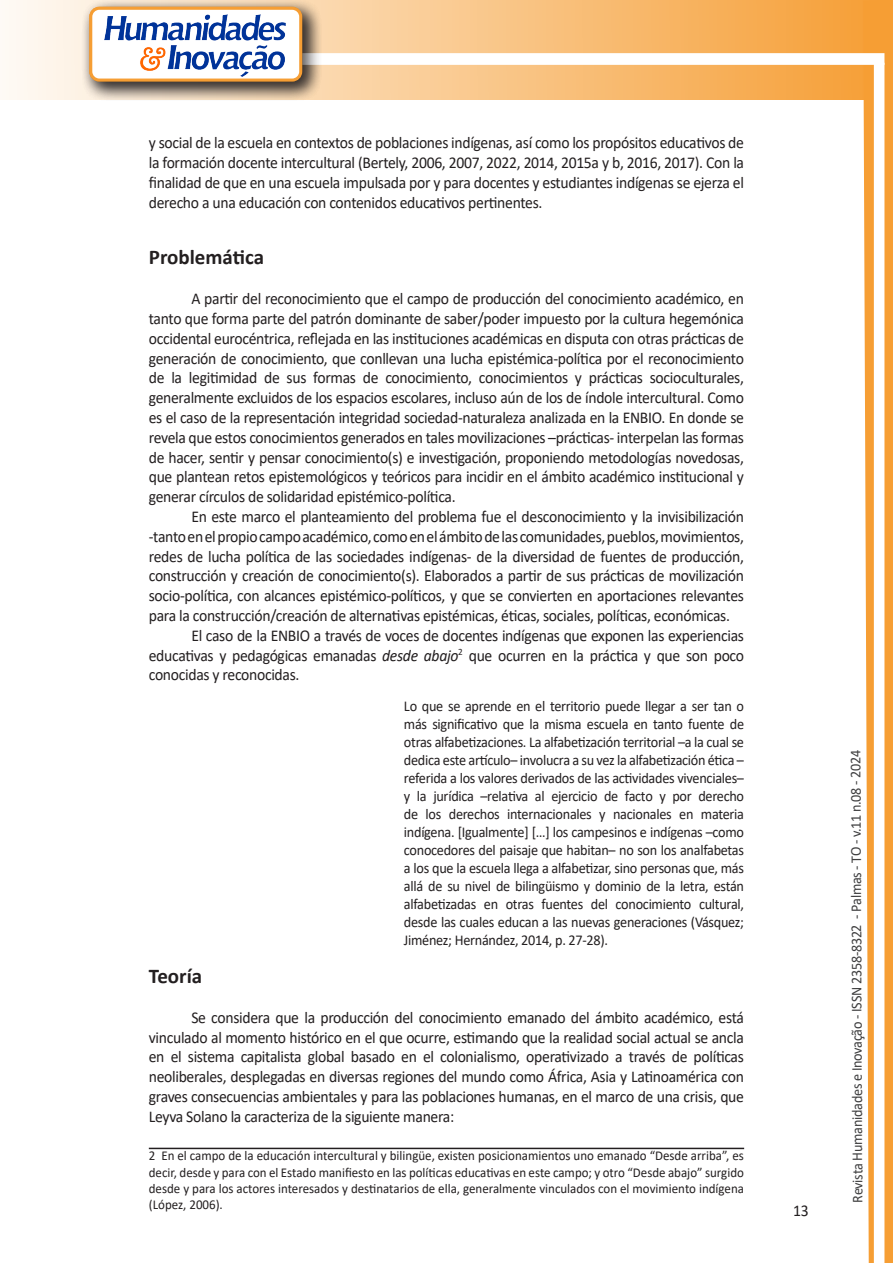
<style>
.page{position:relative;width:893px;height:1263px;background:#fff}
.page>*{position:absolute;margin:0;border:0;box-sizing:border-box;transform-origin:0 0}
.Titulo_2{font:700 21px "Calibri";color:#231f20}
.texto{font:16.5px/19.8px "Calibri";letter-spacing:-.02em;color:#231f20;text-align:justify;scale:.95 1}
.citacao{font:15px/18px "Calibri";letter-spacing:-.02em;color:#231f20;text-align:justify;scale:.95 1}
.t1{font:15px "Calibri";letter-spacing:-.025em;color:#3e3e3f;scale:.95 1}
.Rodapé{font:13.5px/16.2px "Calibri";color:#231f20;text-align:justify;scale:.96 1}
.s1{font-style:italic}
</style>
<div class="page">
<svg style="left:5px;top:0;width:858px;height:100px;background:#f9c484"></svg>
<div style="left:302px;top:53px;width:582px;height:12px;background:#fff;border:2px solid #fff"></div>
<svg style="left:863px;top:0;width:30px;height:1263px"></svg>
<div style="left:81px;top:0;width:241px;height:102px;background:#231f20;opacity:.75"></div>
<div style="left:91px;top:8px;width:210px;height:72px;background:#fff;border-radius:9px"></div>
<img style="left:104px;top:14px;width:181px;height:62px">
<div style="left:89px;top:7px;width:213px;height:75px;border:3px solid #f69e34;border-radius:9px"></div>
<hr style="left:149px;top:1148px;width:595px;height:1px;background:#231f20">
<p class="texto" style="left:149px;top:133px;width:628px">y social de la escuela en contextos de poblaciones indígenas, así como los propósitos educativos de la formación docente intercultural (Bertely, 2006, 2007, 2022, 2014, 2015a y b, 2016, 2017). Con la finalidad de que en una escuela impulsada por y para docentes y estudiantes indígenas se ejerza el derecho a una educación con contenidos educativos pertinentes.</p>
<p class="Titulo_2" style="left:149px;top:243px;width:117px">Problemática</p>
<p class="texto" style="left:149px;top:288px;width:628px;text-indent:43px">A partir del reconocimiento que el campo de producción del conocimiento académico, en tanto que forma parte del patrón dominante de saber/poder impuesto por la cultura hegemónica occidental eurocéntrica, reflejada en las instituciones académicas en disputa con otras prácticas de generación de conocimiento, que conllevan una lucha epistémica-política por el reconocimiento de la legitimidad de sus formas de conocimiento, conocimientos y prácticas socioculturales, generalmente excluidos de los espacios escolares, incluso aún de los de índole intercultural. Como es el caso de la representación integridad sociedad-naturaleza analizada en la ENBIO. En donde se revela que estos conocimientos generados en tales movilizaciones –prácticas- interpelan las formas de hacer, sentir y pensar conocimiento(s) e investigación, proponiendo metodologías novedosas, que plantean retos epistemológicos y teóricos para incidir en el ámbito académico institucional y generar círculos de solidaridad epistémico-política.</p>
<p class="texto" style="left:149px;top:506px;width:628px;text-indent:43px">En este marco el planteamiento del problema fue el desconocimiento y la invisibilización -tanto en el propio campo académico, como en el ámbito de las comunidades, pueblos, movimientos, redes de lucha política de las sociedades indígenas- de la diversidad de fuentes de producción, construcción y creación de conocimiento(s). Elaborados a partir de sus prácticas de movilización socio-política, con alcances epistémico-políticos, y que se convierten en aportaciones relevantes para la construcción/creación de alternativas epistémicas, éticas, sociales, políticas, económicas.</p>
<p class="texto" style="left:149px;top:625px;width:628px;text-indent:43px">El caso de la ENBIO a través de voces de docentes indígenas que exponen las experiencias educativas y pedagógicas emanadas <span class="s1">desde abajo</span><sup>2</sup> que ocurren en la práctica y que son poco conocidas y reconocidas.</p>
<p class="citacao" style="left:404px;top:697px;width:360px">Lo que se aprende en el territorio puede llegar a ser tan o más significativo que la misma escuela en tanto fuente de otras alfabetizaciones. La alfabetización territorial –a la cual se dedica este artículo– involucra a su vez la alfabetización ética – referida a los valores derivados de las actividades vivenciales– y la jurídica –relativa al ejercicio de facto y por derecho de los derechos internacionales y nacionales en materia indígena. [Igualmente] […] los campesinos e indígenas –como conocedores del paisaje que habitan– no son los analfabetas a los que la escuela llega a alfabetizar, sino personas que, más allá de su nivel de bilingüismo y dominio de la letra, están alfabetizadas en otras fuentes del conocimiento cultural, desde las cuales educan a las nuevas generaciones (Vásquez; Jiménez; Hernández, 2014, p. 27-28).</p>
<p class="Titulo_2" style="left:149px;top:961px;width:55px">Teoría</p>
<p class="texto" style="left:149px;top:1007px;width:628px;text-indent:43px">Se considera que la producción del conocimiento emanado del ámbito académico, está vinculado al momento histórico en el que ocurre, estimando que la realidad social actual se ancla en el sistema capitalista global basado en el colonialismo, operativizado a través de políticas neoliberales, desplegadas en diversas regiones del mundo como África, Asia y Latinoamérica con graves consecuencias ambientales y para las poblaciones humanas, en el marco de una crisis, que Leyva Solano la caracteriza de la siguiente manera:</p>
<p class="Rodapé" style="left:149px;top:1147px;width:621px">2 En el campo de la educación intercultural y bilingüe, existen posicionamientos uno emanado “Desde arriba”, es decir, desde y para con el Estado manifiesto en las políticas educativas en este campo; y otro “Desde abajo” surgido desde y para los actores interesados y destinatarios de ella, generalmente vinculados con el movimiento indígena (López, 2006).</p>
<p class="texto" style="left:793px;top:1200px;width:18px">13</p>
<p class="t1" style="left:846px;top:1203px;width:478px;rotate:-90deg">Revista Humanidades e Inovação - ISSN 2358-8322 - Palmas - TO - v.11 n.08 - 2024</p>
</div>
